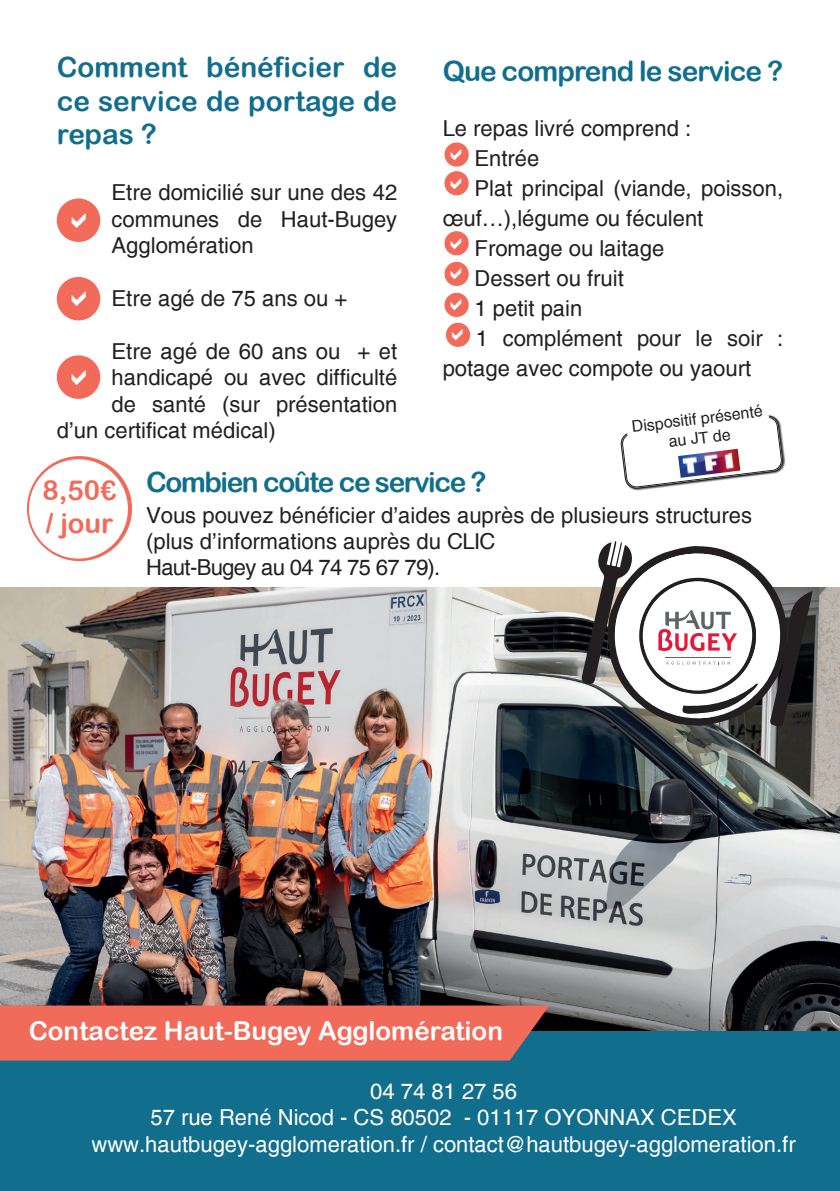
<style>
.page{position:relative;width:840px;height:1191px;background:#fff}
.page>*{position:absolute;margin:0;border:0;box-sizing:border-box;transform-origin:0 0}
.t1{font:28px/33.6px "Arial Rounded MT Bold";letter-spacing:-.025em;color:#116e8d;text-align:justify}
.t2{font:28px "Arial Rounded MT Bold";letter-spacing:-.05em;color:#116e8d}
.t3{font:27.6px/33px "Arial Rounded MT Bold";color:#f26a5a}
.t4{font:26px "Arial Rounded MT Bold";color:#fff}
.t5{font:22px/26.4px "Helvetica";color:#231f20;text-align:justify}
.t6{font:22px/26.4px "Helvetica";color:#fff;text-align:center}
.t7{font:16px/19.2px "Helvetica";color:#231f20;text-align:center}
</style>
<div class="page">
<div style="left:0;top:1028px;width:839px;height:163px;background:#116e8d"></div>
<img style="left:0;top:587px;width:839px;height:443px">
<svg style="left:581px;top:541px;width:231px;height:185px"></svg>
<svg style="left:620px;top:415px;width:163px;height:74px"></svg>
<div style="left:57px;top:198px;width:43px;height:44px;background:#f26a5a;border-radius:50%"></div>
<div style="left:57px;top:277px;width:43px;height:43px;background:#f26a5a;border-radius:50%"></div>
<div style="left:57px;top:355px;width:43px;height:44px;background:#f26a5a;border-radius:50%"></div>
<div style="left:444px;top:142px;width:24px;height:25px;background:#f26a5a;border-radius:50%"></div>
<svg style="left:27px;top:456px;width:105px;height:105px"></svg>
<div style="left:29px;top:459px;width:99px;height:99px;background:#fff;border-radius:50%"></div>
<div style="left:444px;top:171px;width:24px;height:24px;background:#f26a5a;border-radius:50%"></div>
<div style="left:444px;top:231px;width:24px;height:24px;background:#f26a5a;border-radius:50%"></div>
<div style="left:444px;top:262px;width:24px;height:24px;background:#f26a5a;border-radius:50%"></div>
<div style="left:444px;top:293px;width:24px;height:24px;background:#f26a5a;border-radius:50%"></div>
<div style="left:445px;top:323px;width:25px;height:24px;background:#f26a5a;border-radius:50%"></div>
<div style="left:0;top:1005px;width:549px;height:55px;background:#f26a5a"></div>
<p class="t1" style="left:57px;top:50px;width:342px">Comment bénéficier de ce service de portage de repas ?</p>
<p class="t1" style="left:442px;top:54px;width:342px">Que comprend le service ?</p>
<p class="t5" style="left:442px;top:115px;width:250px">Le repas livré comprend :</p>
<p class="t5" style="left:474px;top:145px;width:66px">Entrée</p>
<p class="t5" style="left:474px;top:175px;width:310px">Plat principal (viande, poisson,</p>
<p class="t5" style="left:442px;top:205px;width:262px">œuf…),légume ou féculent</p>
<p class="t5" style="left:474px;top:235px;width:191px">Fromage ou laitage</p>
<p class="t5" style="left:474px;top:265px;width:151px">Dessert ou fruit</p>
<p class="t5" style="left:474px;top:295px;width:109px">1 petit pain</p>
<p class="t5" style="left:475px;top:325px;width:308px">1 complément pour le soir :</p>
<p class="t5" style="left:442px;top:355px;width:310px">potage avec compote ou yaourt</p>
<p class="t5" style="left:111px;top:180px;width:287px">Etre domicilié sur une des 42 communes de Haut-Bugey Agglomération</p>
<p class="t5" style="left:111px;top:285px;width:237px">Etre agé de 75 ans ou +</p>
<p class="t5" style="left:111px;top:338px;width:287px">Etre agé de 60 ans ou + et</p>
<p class="t5" style="left:111px;top:364px;width:287px">handicapé ou avec difficulté</p>
<p class="t5" style="left:111px;top:391px;width:287px">de santé (sur présentation</p>
<p class="t5" style="left:57px;top:417px;width:220px">d’un certificat médical)</p>
<p class="t3" style="left:42px;top:473px;width:76px">8,50€ / jour</p>
<p class="t7" style="left:630px;top:417px;width:133px;rotate:-7deg">Dispositif présenté au JT de</p>
<p class="t2" style="left:146px;top:465px;width:342px">Combien coûte ce service ?</p>
<p class="t5" style="left:146px;top:502px;width:607px;text-align:left">Vous pouvez bénéficier d’aides auprès de plusieurs structures (plus d’informations auprès du CLIC<br>Haut-Bugey au 04 74 75 67 79).</p>
<p class="t4" style="left:29px;top:1015px;width:475px">Contactez Haut-Bugey Agglomération</p>
<p class="t6" style="left:91px;top:1078px;width:705px">04 74 81 27 56<br>57 rue René Nicod - CS 80502 - 01117 OYONNAX CEDEX www.hautbugey-agglomeration.fr / contact@hautbugey-agglomeration.fr</p>
</div>
